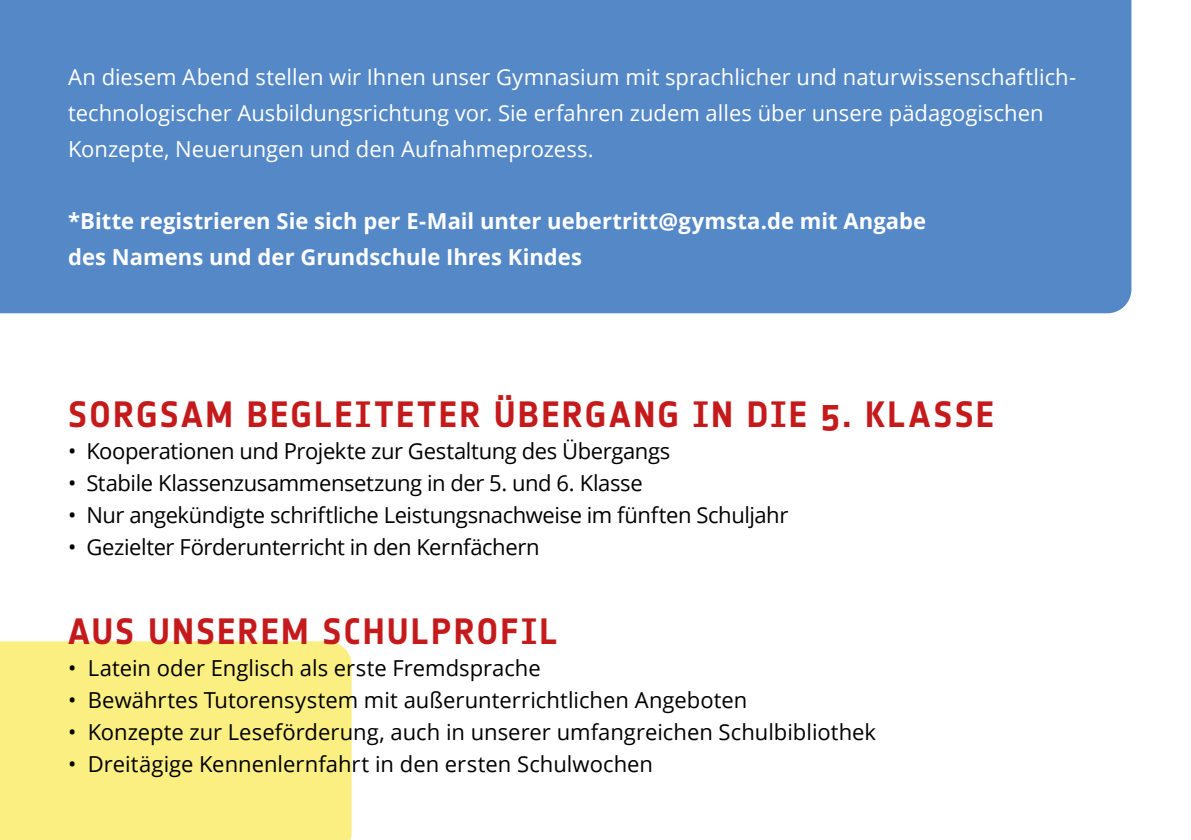
<style>
.page{position:relative;width:1191px;height:840px;background:#fff}
.page>*{position:absolute;margin:0;border:0;box-sizing:border-box;transform-origin:0 0}
.t1{font:700 36px "Notes";letter-spacing:.055em;color:#c51a1b}
.t2{font:22px "Open Sans";letter-spacing:-.005em;color:#000}
.t3{font:22px/36px "Open Sans";color:#fff}
.t4{font:700 22px/36px "Open Sans";color:#fff}
</style>
<div class="page">
<div style="left:0;top:641px;width:351px;height:198px;background:#fbef82"></div>
<div style="left:0;top:0;width:1131px;height:313px;background:#5488c7"></div>
<p class="t3" style="left:68px;top:58px;width:1009px">An diesem Abend stellen wir Ihnen unser Gymnasium mit sprachlicher und naturwissenschaftlich&shy;technologischer Ausbildungsrichtung vor. Sie erfahren zudem alles über unsere pädagogischen<br>Konzepte, Neuerungen und den Aufnahmeprozess.</p>
<p class="t4" style="left:68px;top:202px;width:859px">*Bitte registrieren Sie sich per E-Mail unter uebertritt@gymsta.de mit Angabe des Namens und der Grundschule Ihres Kindes</p>
<h1 class="t1" style="left:68px;top:394px;width:927px">SORGSAM BEGLEITETER ÜBERGANG IN DIE 5. KLASSE</h1>
<p class="t2" style="left:68px;top:436px;width:604px">• Kooperationen und Projekte zur Gestaltung des Übergangs</p>
<p class="t2" style="left:68px;top:468px;width:576px">• Stabile Klassenzusammensetzung in der 5. und 6. Klasse</p>
<p class="t2" style="left:68px;top:500px;width:722px">• Nur angekündigte schriftliche Leistungsnachweise im fünften Schuljahr</p>
<p class="t2" style="left:68px;top:532px;width:473px">• Gezielter Förderunterricht in den Kernfächern</p>
<h1 class="t1" style="left:68px;top:610px;width:491px">AUS UNSEREM SCHULPROFIL</h1>
<p class="t2" style="left:68px;top:652px;width:474px">• Latein oder Englisch als erste Fremdsprache</p>
<p class="t2" style="left:68px;top:684px;width:680px">• Bewährtes Tutorensystem mit außerunterrichtlichen Angeboten</p>
<p class="t2" style="left:68px;top:716px;width:809px">• Konzepte zur Leseförderung, auch in unserer umfangreichen Schulbibliothek</p>
<p class="t2" style="left:68px;top:748px;width:586px">• Dreitägige Kennenlernfahrt in den ersten Schulwochen</p>
</div>
